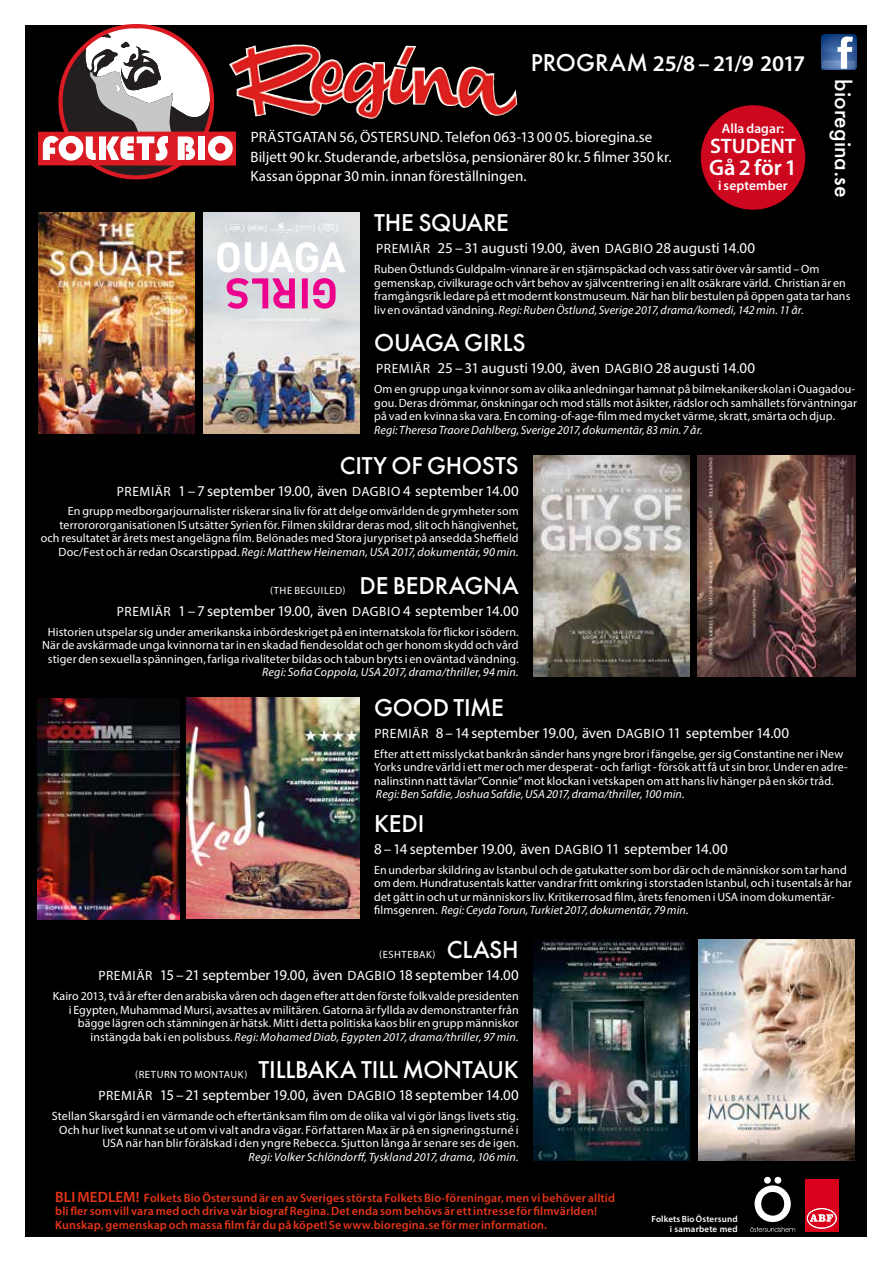
<style>
.page{position:relative;width:893px;height:1263px;background:#fff}
.page>*{position:absolute;margin:0;border:0;box-sizing:border-box;transform-origin:0 0}
.t1{font:500 22.5px "Futura";letter-spacing:-.01em;color:#fff}
.t2{font:600 22.5px "Myriad Pro";letter-spacing:-.01em;color:#fff}
.t3{font:500 21px "Futura";color:#fff}
.t4{font:600 21px "Myriad Pro";letter-spacing:-.005em;color:#fff}
.t5{font:15px/19.5px "Myriad Pro";color:#fff}
.t6{font:600 13.5px "Myriad Pro";letter-spacing:.005em;color:#fff}
.t7{font:12px/13.5px "Myriad Pro";letter-spacing:.01em;color:#fff}
.t8{font:600 12px/13.5px "Myriad Pro";letter-spacing:.01em;color:#e53517}
.t9{font:italic 12px "Myriad Pro";letter-spacing:.01em;color:#fff}
.t10{font:10.5px "Myriad Pro";letter-spacing:.05em;color:#fff}
.t11{font:600 9px/10.5px "Myriad Pro";letter-spacing:.02em;color:#fff;text-align:right}
.t12{font:900 2.25px/2.2px "Interstate";color:#fff;scale:1.2 1}
.s1{font-family:"Futura";font-weight:500}
.s2{font-size:13.5px}
.s3{font-style:italic}
.s4{font-family:"Futura";font-weight:500;font-size:22.5px}
.s5{font-family:"Myriad Pro";font-weight:400;font-size:10.5px}
.s6{font-size:15px}
</style>
<div class="page">
<div style="left:26px;top:26px;width:841px;height:1211px;background:#000"></div>
<img style="left:233px;top:45px;width:129px;height:71px">
<svg style="left:37px;top:24px;width:196px;height:156px"></svg>
<svg style="left:821px;top:34px;width:35px;height:36px"></svg>
<svg style="left:750px;top:1177px;width:45px;height:55px"></svg>
<div style="left:805px;top:1178px;width:34px;height:53px;background:#d8001a"></div>
<svg style="left:807px;top:1208px;width:30px;height:20px"></svg>
<img style="left:38px;top:213px;width:157px;height:221px">
<img style="left:203px;top:213px;width:157px;height:221px">
<svg style="left:217px;top:242px;width:129px;height:67px;background:#e4bad7"></svg>
<svg style="left:225px;top:223px;width:4px;height:9px"></svg>
<svg style="left:240px;top:223px;width:12px;height:10px"></svg>
<svg style="left:263px;top:222px;width:75px;height:11px"></svg>
<img style="left:533px;top:455px;width:156px;height:221px">
<img style="left:186px;top:697px;width:174px;height:221px">
<img style="left:533px;top:939px;width:157px;height:222px">
<img style="left:698px;top:939px;width:157px;height:222px">
<img style="left:698px;top:455px;width:157px;height:221px">
<img style="left:38px;top:698px;width:141px;height:221px">
<div style="left:701px;top:105px;width:104px;height:105px;background:#cd071e;border-radius:50%"></div>
<h1 class="t2" style="left:531px;top:49px;width:276px"><span class="s1">PROGRAM</span> 25/8 – 21/9 2017</h1>
<h2 class="t3" style="left:857px;top:79px;width:120px;rotate:90deg">bioregina.se</h2>
<p class="t6" style="left:722px;top:120px;width:64px">Alla dagar:</p>
<h2 class="t4" style="left:710px;top:132px;width:87px">STUDENT</h2>
<h1 class="t2" style="left:709px;top:153px;width:89px">Gå 2 för 1</h1>
<p class="t6" style="left:718px;top:177px;width:71px">i september</p>
<p class="t5" style="left:251px;top:127px;width:422px">PRÄSTGATAN 56, ÖSTERSUND. Telefon 063-13 00 05. bioregina.se<br>Biljett 90 kr. Studerande, arbetslösa, pensionärer 80 kr. 5 filmer 350 kr.<br>Kassan öppnar 30 min. innan föreställningen.</p>
<h1 class="t1" style="left:374px;top:207px;width:136px">THE SQUARE</h1>
<p class="t5" style="left:376px;top:238px;width:380px"><span class="s2">PREMIÄR</span> 25 –31 augusti 19.00, även <span class="s2">DAGBIO</span> 28 augusti 14.00</p>
<p class="t7" style="left:374px;top:262px;width:478px">Ruben Östlunds Guldpalm-vinnare är en stjärnspäckad och vass satir över vår samtid – Om gemenskap, civilkurage och vårt behov av självcentrering i en allt osäkrare värld. Christian är en framgångsrik ledare på ett modernt konstmuseum. När han blir bestulen på öppen gata tar hans liv en oväntad vändning. <span class="s3">Regi: Ruben Östlund, Sverige 2017, drama/komedi, 142 min. 11 år.</span></p>
<h1 class="t1" style="left:374px;top:327px;width:153px">OUAGA GIRLS</h1>
<p class="t5" style="left:376px;top:358px;width:380px"><span class="s2">PREMIÄR</span> 25 –31 augusti 19.00, även <span class="s2">DAGBIO</span> 28 augusti 14.00</p>
<p class="t7" style="left:374px;top:382px;width:484px">Om en grupp unga kvinnor som av olika anledningar hamnat på bilmekanikerskolan i Ouagadou&shy;gou. Deras drömmar, önskningar och mod ställs mot åsikter, rädslor och samhällets förväntningar på vad en kvinna ska vara. En coming-of-age-film med mycket värme, skratt, smärta och djup.</p>
<p class="t9" style="left:374px;top:422px;width:330px">Regi: Theresa Traore Dahlberg, Sverige 2017, dokumentär, 83 min. 7 år.</p>
<p class="t12" style="left:229px;top:226px;width:11px">VISIONS<br>DU RÉEL</p>
<p class="t12" style="left:250px;top:226px;width:14px;text-align:center">SHEFFIELD<br>DOC FEST</p>
<h1 class="t1" style="left:340px;top:450px;width:180px">CITY OF GHOSTS</h1>
<p class="t5" style="left:117px;top:481px;width:403px"><span class="s2">PREMIÄR</span> 1–7 september 19.00, även <span class="s2">DAGBIO</span> 4 september 14.00</p>
<p class="t7" style="left:41px;top:504px;width:479px;text-align:right">En grupp medborgarjournalister riskerar sina liv för att delge omvärlden de grymheter som terrorororganisationen IS utsätter Syrien för. Filmen skildrar deras mod, slit och hängivenhet, och resultatet är årets mest angelägna film. Belönades med Stora jurypriset på ansedda Sheffield Doc/Fest och är redan Oscarstippad. <span class="s3">Regi: Matthew Heineman, USA 2017, dokumentär, 90 min.</span></p>
<p class="t10" style="left:270px;top:584px;width:250px">(THE BEGUILED) <span class="s4">DE BEDRAGNA</span></p>
<p class="t5" style="left:117px;top:601px;width:403px"><span class="s2">PREMIÄR</span> 1–7 september 19.00, även <span class="s2">DAGBIO</span> 4 september 14.00</p>
<p class="t7" style="left:42px;top:625px;width:478px;text-align:center">Historien utspelar sig under amerikanska inbördeskriget på en internatskola för flickor i södern.<br>När de avskärmade unga kvinnorna tar in en skadad fiendesoldat och ger honom skydd och vård stiger den sexuella spänningen, farliga rivaliteter bildas och tabun bryts i en oväntad vändning.</p>
<p class="t9" style="left:262px;top:665px;width:258px">Regi: Sofia Coppola, USA 2017, drama/thriller, 94 min.</p>
<h1 class="t1" style="left:374px;top:692px;width:131px">GOOD TIME</h1>
<p class="t5" style="left:374px;top:723px;width:416px"><span class="s2">PREMIÄR</span> 8–14 september 19.00, även <span class="s2">DAGBIO</span> 11 september 14.00</p>
<p class="t7" style="left:374px;top:747px;width:475px">Efter att ett misslyckat bankrån sänder hans yngre bror i fängelse, ger sig Constantine ner i New<br>Yorks undre värld i ett mer och mer desperat - och farligt - försök att få ut sin bror. Under en adre&shy;nalinstinn natt tävlar”Connie” mot klockan i vetskapen om att hans liv hänger på en skör tråd.</p>
<p class="t9" style="left:376px;top:787px;width:310px">Regi: Ben Safdie, Joshua Safdie, USA 2017, drama/thriller, 100 min.</p>
<h1 class="t1" style="left:374px;top:808px;width:52px">KEDI</h1>
<p class="t5" style="left:374px;top:839px;width:355px">8–14 september 19.00, även <span class="s2">DAGBIO</span> 11 september 14.00</p>
<p class="t7" style="left:374px;top:863px;width:479px">En underbar skildring av Istanbul och de gatukatter som bor där och de människor som tar hand om dem. Hundratusentals katter vandrar fritt omkring i storstaden Istanbul, och i tusentals år har det gått in och ut ur människors liv. Kritikerrosad film, årets fenomen i USA inom dokumentär&shy;filmsgenren. <span class="s3">Regi: Ceyda Torun, Turkiet 2017, dokumentär, 79 min.</span></p>
<p class="t10" style="left:379px;top:948px;width:141px">(ESHTEBAK) <span class="s4">CLASH</span></p>
<p class="t5" style="left:98px;top:965px;width:422px"><span class="s2">PREMIÄR</span> 15–21 september 19.00, även <span class="s2">DAGBIO</span> 18 september 14.00</p>
<p class="t7" style="left:53px;top:989px;width:467px;text-align:right">Kairo 2013, två år efter den arabiska våren och dagen efter att den förste folkvalde presidenten i Egypten, Muhammad Mursi, avsattes av militären. Gatorna är fyllda av demonstranter från bägge lägren och stämningen är hätsk. Mitt i detta politiska kaos blir en grupp människor instängda bak i en polisbuss. <span class="s3">Regi: Mohamed Diab, Egypten 2017, drama/thriller, 97 min.</span></p>
<h1 class="t1" style="left:135px;top:1054px;width:385px"><span class="s5">(RETURN TO MONTAUK)</span> TILLBAKA TILL MONTAUK</h1>
<p class="t5" style="left:98px;top:1085px;width:422px"><span class="s2">PREMIÄR</span> 15–21 september 19.00, även <span class="s2">DAGBIO</span> 18 september 14.00</p>
<p class="t7" style="left:52px;top:1109px;width:468px;text-align:right">Stellan Skarsgård i en värmande och eftertänksam film om de olika val vi gör längs livets stig.<br>Och hur livet kunnat se ut om vi valt andra vägar. Författaren Max är på en signeringsturné i<br>USA när han blir förälskad i den yngre Rebecca. Sjutton långa år senare ses de igen.</p>
<p class="t9" style="left:249px;top:1149px;width:272px">Regi: Volker Schlöndorff, Tyskland 2017, drama, 106 min.</p>
<p class="t8" style="left:55px;top:1191px;width:561px"><span class="s6">BLI MEDLEM!</span> Folkets Bio Östersund är en av Sveriges största Folkets Bio-föreningar, men vi behöver alltid bli fler som vill vara med och driva vår biograf Regina. Det enda som behövs är ett intresse för filmvärlden!<br>Kunskap, gemenskap och massa film får du på köpet! Se www.bioregina.se för mer information.</p>
<p class="t11" style="left:651px;top:1213px;width:88px">Folkets Bio Östersund i samarbete med</p>
</div>
